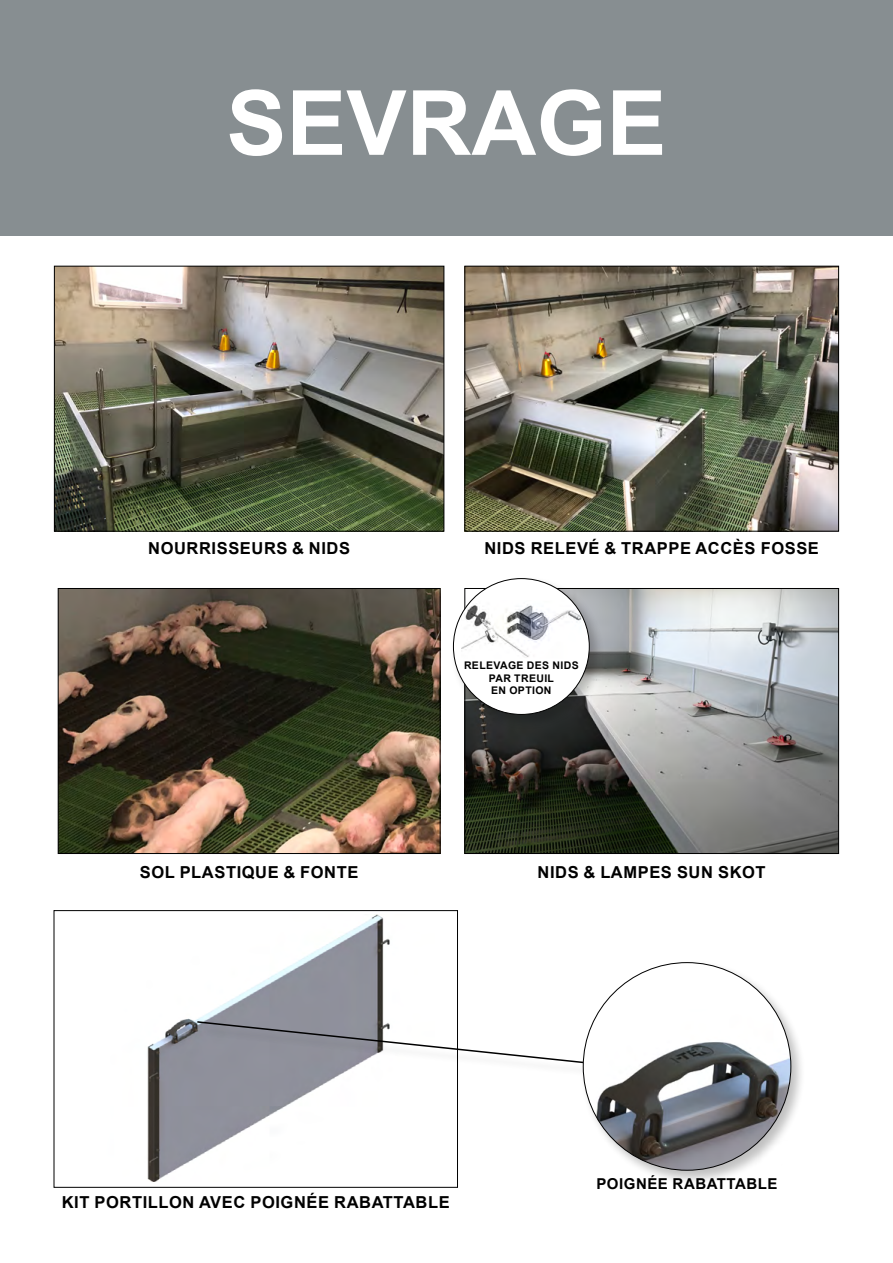
<style>
.page{position:relative;width:893px;height:1263px;background:#fff}
.page>*{position:absolute;margin:0;border:0;box-sizing:border-box;transform-origin:0 0}
.t1{font:700 90px "Arial";color:#fff}
.t2{font:700 16.5px "Arial";letter-spacing:.035em;color:#000}
.t3{font:700 15px "Arial";letter-spacing:.035em;color:#000}
.t4{font:700 10.5px/12.6px "Arial";letter-spacing:.035em;color:#000;text-align:center}
</style>
<div class="page">
<div style="left:0;top:0;width:892px;height:235px;background:#878e91"></div>
<img style="left:147px;top:914px;width:243px;height:267px">
<div style="left:54px;top:910px;width:404px;height:278px;border:1px solid #000"></div>
<div style="left:201px;top:1024px;width:403px;height:55px;background:#000;opacity:.16"></div>
<svg style="left:196px;top:1020px;width:384px;height:45px"></svg>
<div style="left:580px;top:959px;width:226px;height:226px;background:#000;opacity:.25"></div>
<div style="left:583px;top:962px;width:208px;height:208px;background:#fff;border-radius:50%"></div>
<img style="left:583px;top:1009px;width:208px;height:161px">
<img style="left:60px;top:590px;width:378px;height:262px">
<div style="left:58px;top:588px;width:382px;height:266px;border:1px solid #000"></div>
<img style="left:466px;top:590px;width:371px;height:262px">
<img style="left:56px;top:268px;width:386px;height:262px">
<div style="left:54px;top:266px;width:390px;height:266px;border:1px solid #000"></div>
<img style="left:466px;top:268px;width:371px;height:262px">
<div style="left:464px;top:266px;width:375px;height:266px;border:1px solid #000"></div>
<div style="left:450px;top:575px;width:154px;height:155px;background:#000;opacity:.25"></div>
<div style="left:453px;top:579px;width:136px;height:135px;background:#fff;border-radius:50%"></div>
<img style="left:461px;top:601px;width:120px;height:56px">
<h1 class="t1" style="left:226px;top:60px;width:442px">SEVRAGE</h1>
<p class="t2" style="left:148px;top:536px;width:203px">NOURRISSEURS &amp; NIDS</p>
<p class="t2" style="left:140px;top:860px;width:220px">SOL PLASTIQUE &amp; FONTE</p>
<p class="t2" style="left:484px;top:536px;width:336px">NIDS RELEVÉ &amp; TRAPPE ACCÈS FOSSE</p>
<p class="t4" style="left:464px;top:659px;width:116px">RELEVAGE DES NIDS<br>PAR TREUIL<br>EN OPTION</p>
<p class="t2" style="left:538px;top:860px;width:230px">NIDS &amp; LAMPES SUN SKOT</p>
<p class="t2" style="left:62px;top:1190px;width:389px">KIT PORTILLON AVEC POIGNÉE RABATTABLE</p>
<p class="t3" style="left:596px;top:1173px;width:183px">POIGNÉE RABATTABLE</p>
</div>
